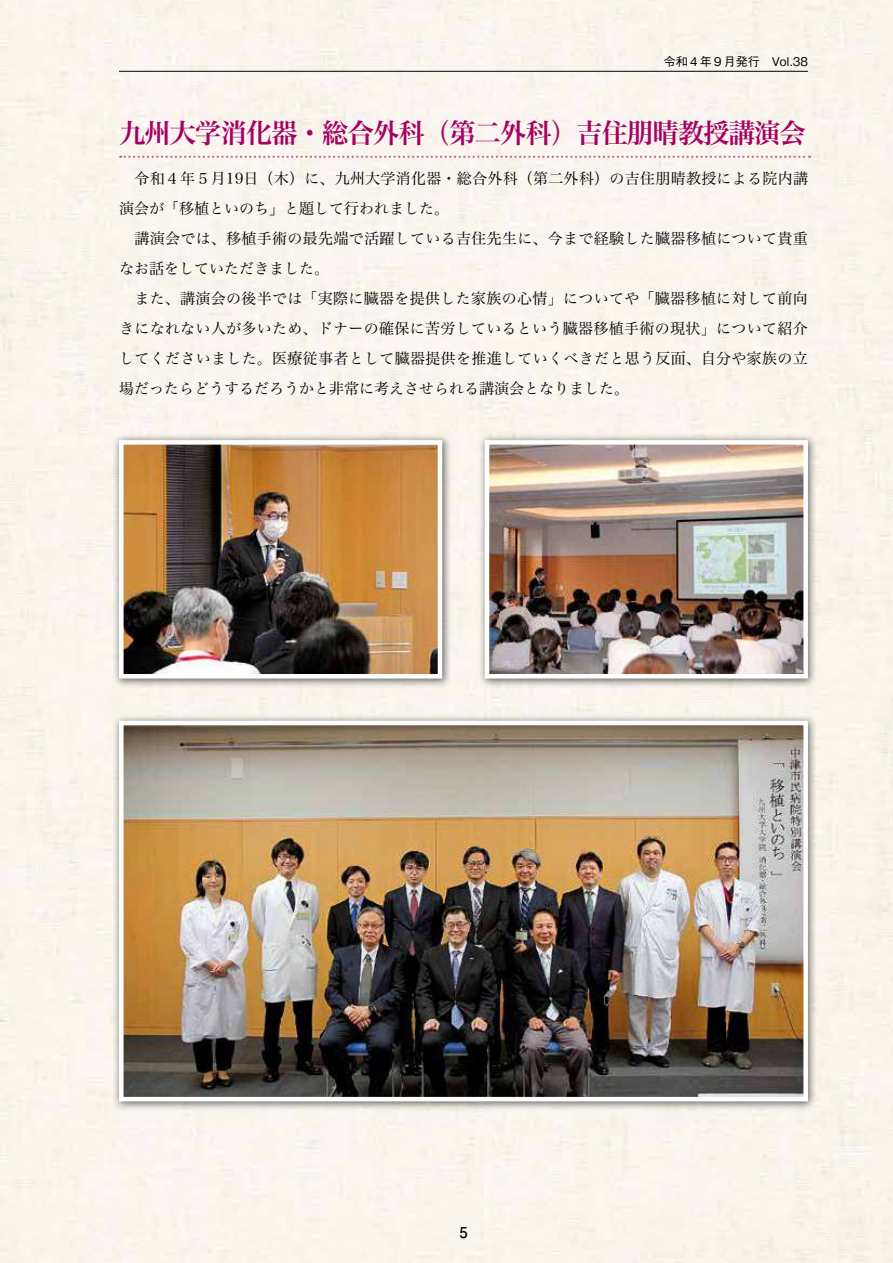
<style>
.page{position:relative;width:893px;height:1263px;background:#fff}
.page>*{position:absolute;margin:0;border:0;box-sizing:border-box;transform-origin:0 0}
.t1{font:27px "Hiragino Serif Pr 6 N W6";letter-spacing:-.03em;color:#a60062}
.t2{font:15px/30px "Hiragino Serif Pr 6 N W3";letter-spacing:.02em;color:#000}
.t3{font:700 15px "Futo Go B101 Pr 6 N";color:#000}
.t4{font:500 12px "Gothic BBB Pr 6 N";color:#000}
</style>
<div class="page">
<svg style="left:120px;top:156px;width:690px;height:2px"></svg>
<div style="left:112px;top:714px;width:706px;height:397px;background:#000;opacity:.6"></div>
<img style="left:124px;top:726px;width:679px;height:370px">
<div style="left:119px;top:721px;width:689px;height:380px;border:4px solid #fff"></div>
<div style="left:478px;top:433px;width:340px;height:255px;background:#000;opacity:.6"></div>
<img style="left:490px;top:445px;width:313px;height:228px">
<div style="left:485px;top:440px;width:323px;height:238px;border:4px solid #fff"></div>
<div style="left:112px;top:433px;width:340px;height:255px;background:#000;opacity:.6"></div>
<img style="left:124px;top:445px;width:313px;height:228px">
<div style="left:119px;top:440px;width:323px;height:238px;border:4px solid #fff"></div>
<hr style="left:119px;top:71px;width:689px;height:1px;background:#000">
<p class="t4" style="left:664px;top:52px;width:146px">令和４年９月発行　Vol.38</p>
<h1 class="t1" style="left:119px;top:109px;width:688px">九州大学消化器・総合外科（第二外科）吉住朋晴教授講演会</h1>
<p class="t2" style="left:119px;top:162px;width:691px">　令和４年５月19日（木）に、九州大学消化器・総合外科（第二外科）の吉住朋晴教授による院内講演会が「移植といのち」と題して行われました。<br>　講演会では、移植手術の最先端で活躍している吉住先生に、今まで経験した臓器移植について貴重なお話をしていただきました。<br>　また、講演会の後半では「実際に臓器を提供した家族の心情」についてや「臓器移植に対して前向きになれない人が多いため、ドナーの確保に苦労しているという臓器移植手術の現状」について紹介してくださいました。医療従事者として臓器提供を推進していくべきだと思う反面、自分や家族の立場だったらどうするだろうかと非常に考えさせられる講演会となりました。</p>
<p class="t3" style="left:459px;top:1220px;width:10px">5</p>
</div>
